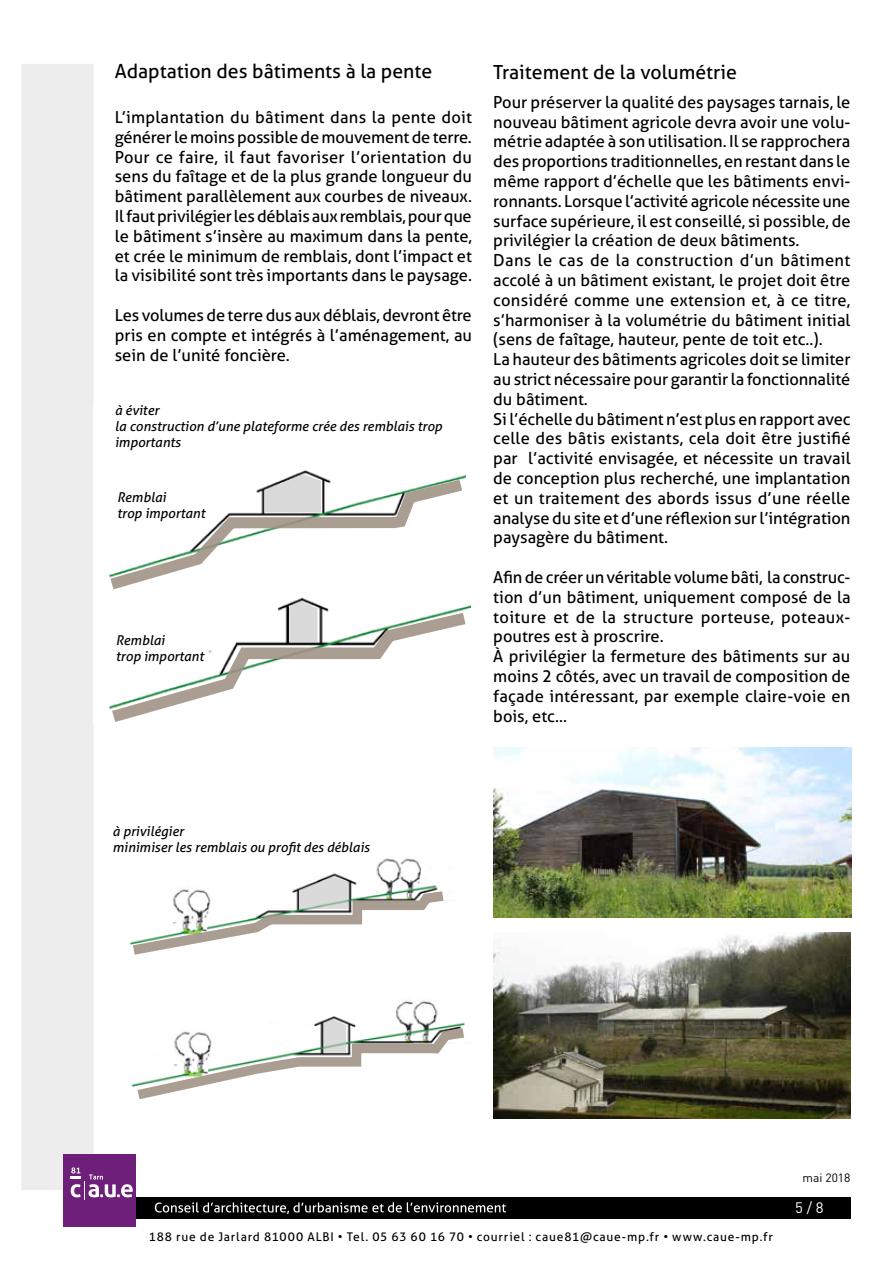
<style>
.page{position:relative;width:893px;height:1263px;background:#fff}
.page>*{position:absolute;margin:0;border:0;box-sizing:border-box;transform-origin:0 0}
.t1{font:19.5px "Aller";color:#000}
.t2{font:16.5px/19.8px "Aller";color:#000;text-align:justify}
.t3{font:15px "DIN";color:#fff}
.t4{font:italic 13.5px/16.2px "Aller";color:#000}
.t5{font:12px "Aller";letter-spacing:.065em;color:#000}
.t6{font:12px "DIN";color:#000}
</style>
<div class="page">
<div style="left:21px;top:64px;width:73px;height:1126px;background:#ededed"></div>
<div style="left:136px;top:1197px;width:714px;height:22px;background:#000"></div>
<div style="left:64px;top:1154px;width:72px;height:72px;background:#6e1f79"></div>
<svg style="left:71px;top:1167px;width:62px;height:33px"></svg>
<svg style="left:155px;top:1202px;width:351px;height:12px"></svg>
<img style="left:131px;top:1001px;width:307px;height:86px">
<svg style="left:136px;top:1019px;width:329px;height:81px"></svg>
<img style="left:130px;top:858px;width:292px;height:87px">
<svg style="left:131px;top:876px;width:313px;height:79px"></svg>
<svg style="left:111px;top:601px;width:356px;height:121px"></svg>
<svg style="left:109px;top:474px;width:355px;height:116px"></svg>
<img style="left:494px;top:747px;width:357px;height:170px">
<img style="left:493px;top:932px;width:357px;height:186px">
<p class="t1" style="left:115px;top:59px;width:319px">Adaptation des bâtiments à la pente</p>
<p class="t2" style="left:115px;top:107px;width:359px">L’implantation du bâtiment dans la pente doit générer le moins possible de mouvement de terre.<br>Pour ce faire, il faut favoriser l’orientation du sens du faîtage et de la plus grande longueur du bâtiment parallèlement aux courbes de niveaux.<br>Il faut privilégier les déblais aux remblais, pour que le bâtiment s’insère au maximum dans la pente, et crée le minimum de remblais, dont l’impact et la visibilité sont très importants dans le paysage.</p>
<p class="t2" style="left:115px;top:305px;width:359px">Les volumes de terre dus aux déblais, devront être pris en compte et intégrés à l’aménagement, au sein de l’unité foncière.</p>
<p class="t4" style="left:115px;top:402px;width:329px">à éviter<br>la construction d’une plateforme crée des remblais trop importants</p>
<p class="t4" style="left:117px;top:489px;width:89px">Remblai<br>trop important</p>
<p class="t4" style="left:116px;top:632px;width:89px">Remblai<br>trop important</p>
<p class="t1" style="left:493px;top:61px;width:245px">Traitement de la volumétrie</p>
<p class="t2" style="left:493px;top:92px;width:359px;text-align:left">Pour préserver la qualité des paysages tarnais, le nouveau bâtiment agricole devra avoir une volu&shy;métrie adaptée à son utilisation. Il se rapprochera des proportions traditionnelles, en restant dans le même rapport d’échelle que les bâtiments envi&shy;ronnants. Lorsque l’activité agricole nécessite une surface supérieure, il est conseillé, si possible, de privilégier la création de deux bâtiments.<br>Dans le cas de la construction d’un bâtiment accolé à un bâtiment existant, le projet doit être considéré comme une extension et, à ce titre, s’harmoniser à la volumétrie du bâtiment initial (sens de faîtage, hauteur, pente de toit etc..).<br>La hauteur des bâtiments agricoles doit se limiter au strict nécessaire pour garantir la fonctionnalité du bâtiment.<br>Si l’échelle du bâtiment n’est plus en rapport avec celle des bâtis existants, cela doit être justifié par l’activité envisagée, et nécessite un travail de conception plus recherché, une implantation et un traitement des abords issus d’une réelle analyse du site et d’une réflexion sur l’intégration paysagère du bâtiment.</p>
<p class="t2" style="left:493px;top:567px;width:359px;text-align:left">Afin de créer un véritable volume bâti, la construc&shy;tion d’un bâtiment, uniquement composé de la toiture et de la structure porteuse, poteaux&shy;poutres est à proscrire.<br>À privilégier la fermeture des bâtiments sur au moins 2 côtés, avec un travail de composition de façade intéressant, par exemple claire-voie en bois, etc...</p>
<p class="t4" style="left:112px;top:823px;width:259px">à privilégier<br>minimiser les remblais ou profit des déblais</p>
<p class="t6" style="left:802px;top:1170px;width:49px">mai 2018</p>
<p class="t3" style="left:795px;top:1198px;width:30px">5 / 8</p>
<p class="t5" style="left:149px;top:1229px;width:626px">188 rue de Jarlard 81000 ALBI • Tel. 05 63 60 16 70 • courriel : caue81@caue-mp.fr • www.caue-mp.fr</p>
</div>
